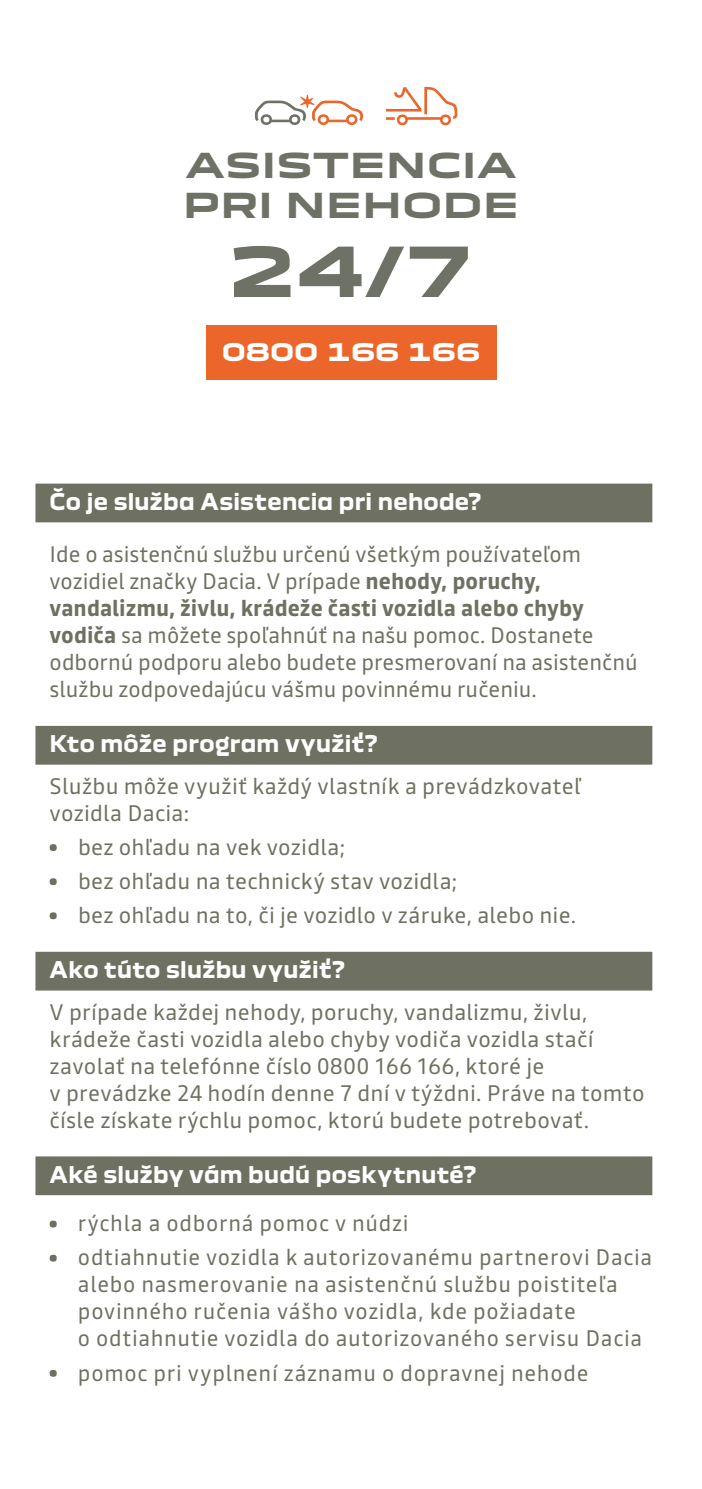
<style>
.page{position:relative;width:702px;height:1489px;background:#fff}
.page>*{position:absolute;margin:0;border:0;box-sizing:border-box;transform-origin:0 0}
.t1{font:700 67.25px "Dacia Block Extended";color:#6e7166}
.t2{font:700 33.5px/40.2px "Dacia Block Extended";color:#6e7166}
.t3{font:700 23.75px "Dacia Block Extended";color:#fff}
.t4{font:22.5px/27px "Read";letter-spacing:.015em;color:#6e7162}
.t5{font:700 22.5px "Dacia Block";letter-spacing:.01em;color:#fff}
.s1{font-weight:700}
</style>
<div class="page">
<div style="left:35px;top:483px;width:617px;height:39px;background:#6e7162"></div>
<div style="left:35px;top:725px;width:617px;height:39px;background:#6e7162"></div>
<div style="left:35px;top:951px;width:617px;height:39px;background:#6e7162"></div>
<div style="left:35px;top:1156px;width:617px;height:39px;background:#6e7162"></div>
<div style="left:50px;top:844px;width:7px;height:7px;background:#6e7162;border-radius:50%"></div>
<div style="left:50px;top:878px;width:7px;height:7px;background:#6e7162;border-radius:50%"></div>
<div style="left:50px;top:912px;width:7px;height:7px;background:#6e7162;border-radius:50%"></div>
<div style="left:50px;top:1220px;width:7px;height:7px;background:#6e7162;border-radius:50%"></div>
<div style="left:50px;top:1254px;width:7px;height:7px;background:#6e7162;border-radius:50%"></div>
<div style="left:50px;top:1369px;width:7px;height:7px;background:#6e7162;border-radius:50%"></div>
<div style="left:206px;top:325px;width:290px;height:55px;background:#ec652a"></div>
<svg style="left:255px;top:95px;width:108px;height:30px"></svg>
<svg style="left:386px;top:87px;width:71px;height:38px"></svg>
<h2 class="t2" style="left:183px;top:146px;width:337px">ASISTENCIA<br>PRI NEHODE</h2>
<h1 class="t1" style="left:228px;top:234px;width:246px">24/7</h1>
<p class="t3" style="left:222px;top:339px;width:260px">0800 166 166</p>
<p class="t5" style="left:50px;top:489px;width:433px">Čo je služba Asistencia pri nehode?</p>
<p class="t4" style="left:50px;top:540px;width:589px">Ide o asistenčnú službu určenú všetkým používateľom vozidiel značky Dacia. V prípade <span class="s1">nehody, poruchy, vandalizmu, živlu, krádeže časti vozidla alebo chyby vodiča</span> sa môžete spoľahnúť na našu pomoc. Dostanete odbornú podporu alebo budete presmerovaní na asistenčnú službu zodpovedajúcu vášmu povinnému ručeniu.</p>
<p class="t5" style="left:50px;top:731px;width:329px">Kto môže program využiť?</p>
<p class="t4" style="left:50px;top:772px;width:532px">Službu môže využiť každý vlastník a prevádzkovateľ vozidla Dacia:</p>
<p class="t4" style="left:78px;top:829px;width:499px;line-height:34px">bez ohľadu na vek vozidla;<br>bez ohľadu na technický stav vozidla;<br>bez ohľadu na to, či je vozidlo v záruke, alebo nie.</p>
<p class="t5" style="left:50px;top:957px;width:297px">Ako túto službu využiť?</p>
<p class="t4" style="left:50px;top:997px;width:596px">V prípade každej nehody, poruchy, vandalizmu, živlu, krádeže časti vozidla alebo chyby vodiča vozidla stačí zavolať na telefónne číslo 0800 166 166, ktoré je<br>v prevádzke 24 hodín denne 7 dní v týždni. Práve na tomto čísle získate rýchlu pomoc, ktorú budete potrebovať.</p>
<p class="t5" style="left:50px;top:1161px;width:428px">Aké služby vám budú poskytnuté?</p>
<p class="t4" style="left:78px;top:1206px;width:575px;line-height:34px">rýchla a odborná pomoc v núdzi<br>odtiahnutie vozidla k autorizovanému partnerovi Dacia</p>
<p class="t4" style="left:78px;top:1270px;width:565px">alebo nasmerovanie na asistenčnú službu poistiteľa povinného ručenia vášho vozidla, kde požiadate<br>o odtiahnutie vozidla do autorizovaného servisu Dacia</p>
<p class="t4" style="left:78px;top:1358px;width:512px">pomoc pri vyplnení záznamu o dopravnej nehode</p>
</div>
